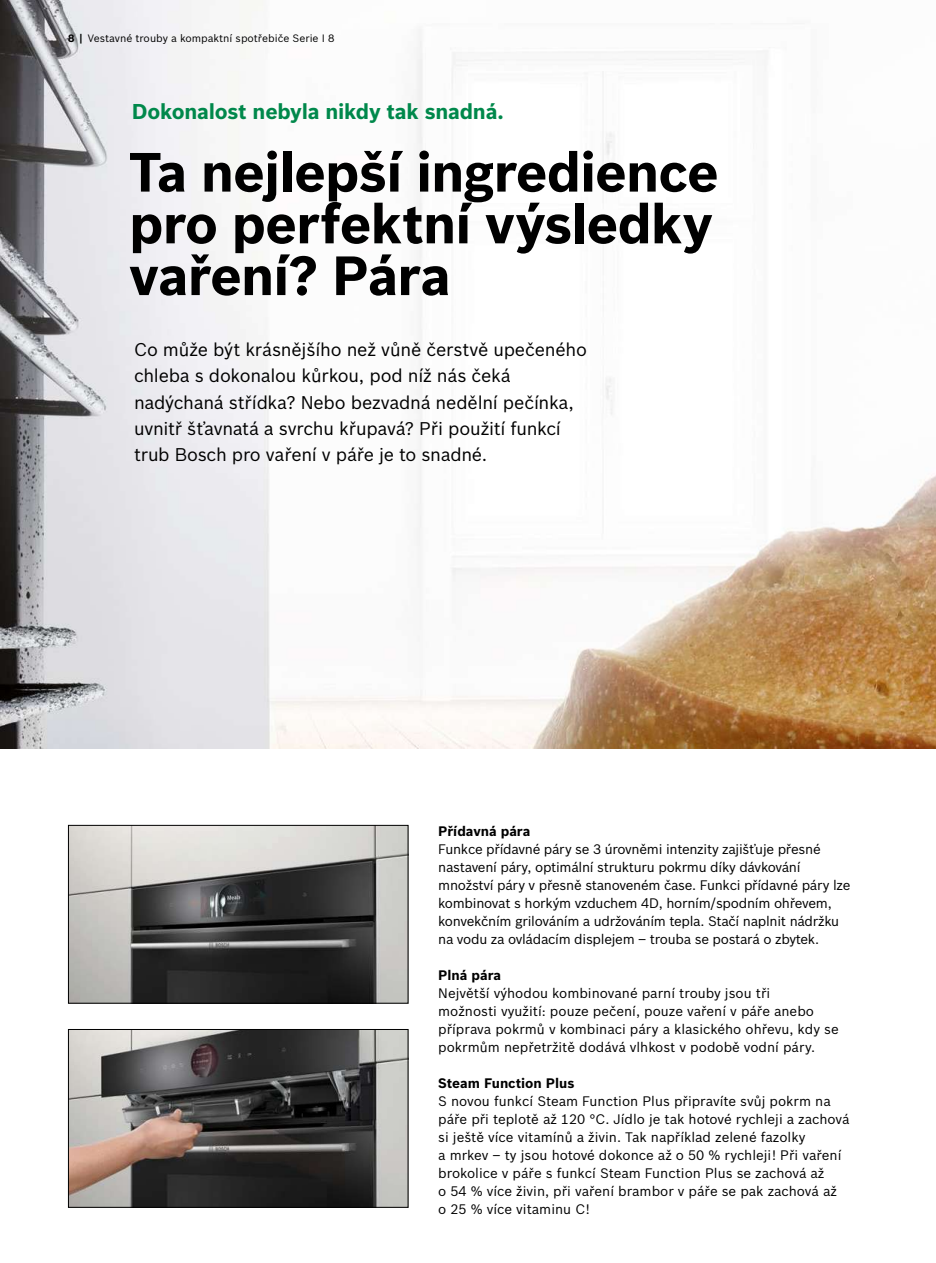
<style>
.page{position:relative;width:936px;height:1263px;background:#fff}
.page>*{position:absolute;margin:0;border:0;box-sizing:border-box;transform-origin:0 0}
.t1{font:700 54px/51.8px "Bosch Sans";letter-spacing:-.015em;color:#000;text-align:justify}
.t2{font:700 21px "Bosch Sans";letter-spacing:-.01em;color:#00884b}
.t3{font:18px/26.2px "Bosch Sans";letter-spacing:-.015em;color:#000}
.t4{font:13.5px/18px "Bosch Sans";color:#000}
.t5{font:13.5px/18px "Bosch Sans";letter-spacing:-.02em;color:#000}
.t6{font:700 13.5px "Bosch Sans";color:#000}
.t7{font:10.5px "Bosch Sans";color:#000}
.s1{font-weight:700}
</style>
<div class="page">
<img style="left:0;top:0;width:935px;height:748px">
<img style="left:70px;top:1031px;width:336px;height:175px">
<div style="left:68px;top:1029px;width:340px;height:179px;border:1px solid #000"></div>
<img style="left:70px;top:827px;width:336px;height:174px">
<div style="left:68px;top:825px;width:340px;height:178px;border:1px solid #000"></div>
<p class="t7" style="left:68px;top:31px;width:268px"><span class="s1">8 |</span> Vestavné trouby a kompaktní spotřebiče Serie I 8</p>
<h2 class="t2" style="left:132px;top:98px;width:373px">Dokonalost nebyla nikdy tak snadná.</h2>
<h1 class="t1" style="left:129px;top:146px;width:591px">Ta nejlepší ingredience pro perfektní výsledky vaření? Pára</h1>
<p class="t3" style="left:134px;top:336px;width:454px">Co může být krásnějšího než vůně čerstvě upečeného chleba s dokonalou kůrkou, pod níž nás čeká nadýchaná střídka? Nebo bezvadná nedělní pečínka, uvnitř šťavnatá a svrchu křupavá? Při použití funkcí trub Bosch pro vaření v páře je to snadné.</p>
<p class="t6" style="left:438px;top:822px;width:94px">Přídavná pára</p>
<p class="t5" style="left:438px;top:839px;width:414px">Funkce přídavné páry se 3 úrovněmi intenzity zajišťuje přesné nastavení páry, optimální strukturu pokrmu díky dávkování množství páry v přesně stanoveném čase. Funkci přídavné páry lze kombinovat s horkým vzduchem 4D, horním/spodním ohřevem, konvekčním grilováním a udržováním tepla. Stačí naplnit nádržku na vodu za ovládacím displejem – trouba se postará o zbytek.</p>
<p class="t6" style="left:438px;top:966px;width:64px">Plná pára</p>
<p class="t4" style="left:438px;top:983px;width:402px">Největší výhodou kombinované parní trouby jsou tři<br>možnosti využití: pouze pečení, pouze vaření v páře anebo příprava pokrmů v kombinaci páry a klasického ohřevu, kdy se pokrmům nepřetržitě dodává vlhkost v podobě vodní páry.</p>
<p class="t6" style="left:438px;top:1074px;width:138px">Steam Function Plus</p>
<p class="t4" style="left:438px;top:1091px;width:413px">S novou funkcí Steam Function Plus připravíte svůj pokrm na páře při teplotě až 120 °C. Jídlo je tak hotové rychleji a zachová si ještě více vitamínů a živin. Tak například zelené fazolky<br>a mrkev – ty jsou hotové dokonce až o 50 % rychleji! Při vaření brokolice v páře s funkcí Steam Function Plus se zachová až<br>o 54 % více živin, při vaření brambor v páře se pak zachová až<br>o 25 % více vitaminu C!</p>
</div>
